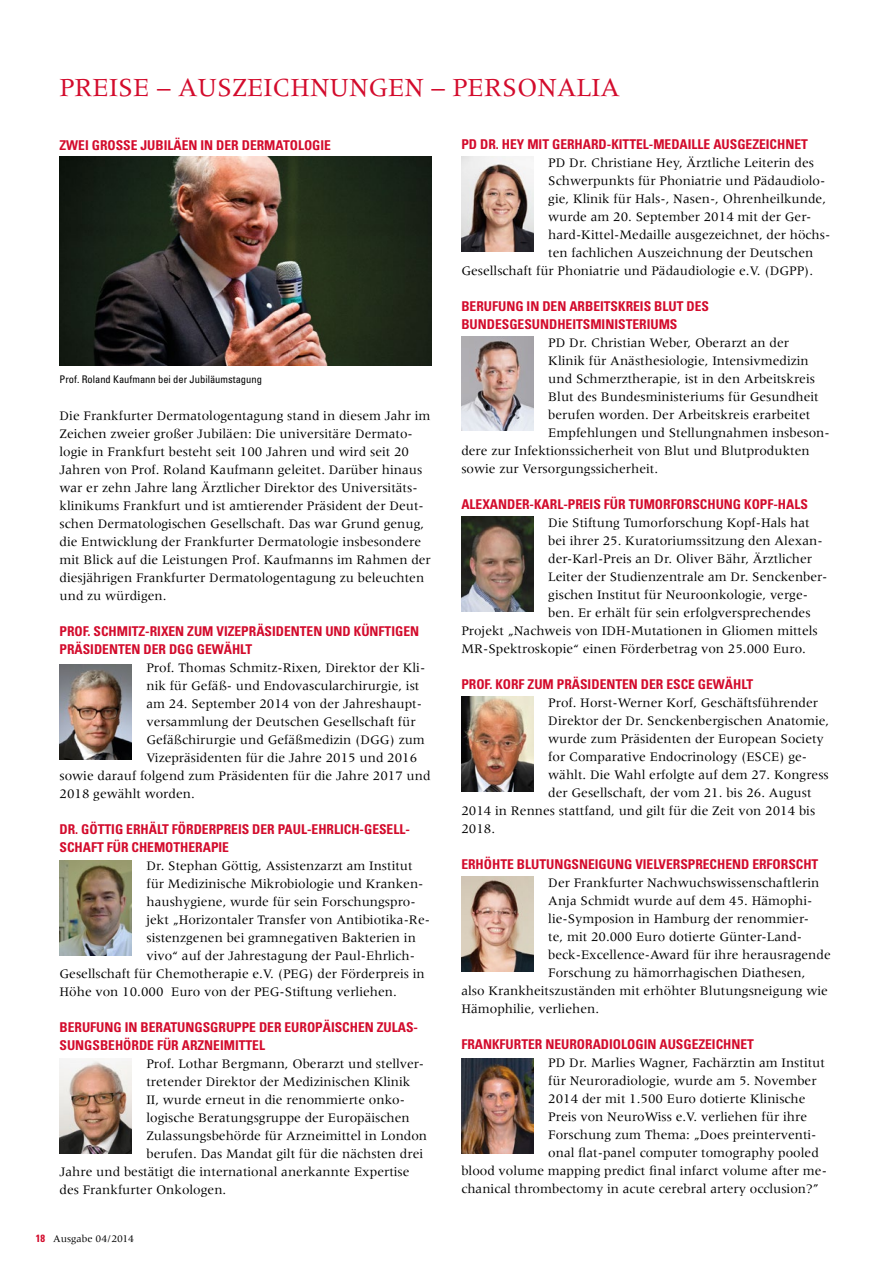
<style>
.page{position:relative;width:893px;height:1263px;background:#fff}
.page>*{position:absolute;margin:0;border:0;box-sizing:border-box;transform-origin:0 0}
.t1{font:27px "Meridien LT Std";color:#d30b2c}
.t2{font:13.5px/18px "Meridien LT Std";color:#000}
.t3{font:700 condensed 13.5px/18px "Univers";color:#d30b2c}
.t4{font:condensed 10.5px "Univers";color:#000}
.t5{font:10.5px "Meridien LT Std";color:#000}
.s1{font-family:"Univers";font-weight:700;font-stretch:condensed;color:#d30b2c}
</style>
<div class="page">
<img style="left:60px;top:157px;width:372px;height:209px">
<img style="left:60px;top:665px;width:72px;height:95px">
<img style="left:461px;top:157px;width:72px;height:95px">
<img style="left:461px;top:336px;width:72px;height:95px">
<img style="left:461px;top:516px;width:72px;height:95px">
<img style="left:461px;top:696px;width:72px;height:95px">
<img style="left:461px;top:876px;width:72px;height:95px">
<img style="left:461px;top:1058px;width:72px;height:95px">
<img style="left:60px;top:860px;width:72px;height:95px">
<img style="left:60px;top:1058px;width:72px;height:95px">
<h1 class="t1" style="left:60px;top:72px;width:562px">PREISE – AUSZEICHNUNGEN – PERSONALIA</h1>
<p class="t3" style="left:60px;top:136px;width:273px">ZWEI GROSSE JUBILÄEN IN DER DERMATOLOGIE</p>
<p class="t4" style="left:60px;top:373px;width:204px">Prof. Roland Kaufmann bei der Jubiläumstagung</p>
<p class="t2" style="left:60px;top:406px;width:373px">Die Frankfurter Dermatologentagung stand in diesem Jahr im Zeichen zweier großer Jubiläen: Die universitäre Dermato&shy;logie in Frankfurt besteht seit 100 Jahren und wird seit 20<br>Jahren von Prof. Roland Kaufmann geleitet. Darüber hinaus war er zehn Jahre lang Ärztlicher Direktor des Universitäts&shy;klinikums Frankfurt und ist amtierender Präsident der Deut&shy;schen Dermatologischen Gesellschaft. Das war Grund genug, die Entwicklung der Frankfurter Dermatologie insbesondere mit Blick auf die Leistungen Prof. Kaufmanns im Rahmen der diesjährigen Frankfurter Dermatologentagung zu beleuchten und zu würdigen.</p>
<p class="t3" style="left:60px;top:622px;width:361px">PROF. SCHMITZ-RIXEN ZUM VIZEPRÄSIDENTEN UND KÜNFTIGEN<br>PRÄSIDENTEN DER DGG GEWÄHLT</p>
<p class="t2" style="left:146px;top:658px;width:280px">Prof. Thomas Schmitz-Rixen, Direktor der Kli-</p>
<p class="t2" style="left:146px;top:676px;width:275px">nik für Gefäß- und Endovascularchirurgie, ist</p>
<p class="t2" style="left:146px;top:694px;width:277px">am 24. September 2014 von der Jahreshaupt-</p>
<p class="t2" style="left:146px;top:712px;width:271px">versammlung der Deutschen Gesellschaft für</p>
<p class="t2" style="left:146px;top:730px;width:280px">Gefäßchirurgie und Gefäßmedizin (DGG) zum</p>
<p class="t2" style="left:146px;top:748px;width:272px">Vizepräsidenten für die Jahre 2015 und 2016</p>
<p class="t2" style="left:60px;top:766px;width:373px">sowie darauf folgend zum Präsidenten für die Jahre 2017 und</p>
<p class="t2" style="left:60px;top:784px;width:137px">2018 gewählt worden.</p>
<p class="t3" style="left:60px;top:820px;width:352px">DR. GÖTTIG ERHÄLT FÖRDERPREIS DER PAUL-EHRLICH-GESELL-<br>SCHAFT FÜR CHEMOTHERAPIE</p>
<p class="t2" style="left:146px;top:856px;width:268px">Dr. Stephan Göttig, Assistenzarzt am Institut</p>
<p class="t2" style="left:146px;top:874px;width:279px">für Medizinische Mikrobiologie und Kranken-</p>
<p class="t2" style="left:146px;top:892px;width:271px">haushygiene, wurde für sein Forschungspro-</p>
<p class="t2" style="left:146px;top:910px;width:285px">jekt „Horizontaler Transfer von Antibiotika-Re-</p>
<p class="t2" style="left:146px;top:928px;width:271px">sistenzgenen bei gramnegativen Bakterien in</p>
<p class="t2" style="left:146px;top:946px;width:270px">vivo“ auf der Jahrestagung der Paul-Ehrlich-</p>
<p class="t2" style="left:60px;top:964px;width:367px">Gesellschaft für Chemotherapie e.V. (PEG) der Förderpreis in</p>
<p class="t2" style="left:60px;top:982px;width:339px">Höhe von 10.000 Euro von der PEG-Stiftung verliehen.</p>
<p class="t3" style="left:60px;top:1018px;width:360px">BERUFUNG IN BERATUNGSGRUPPE DER EUROPÄISCHEN ZULAS-<br>SUNGSBEHÖRDE FÜR ARZNEIMITTEL</p>
<p class="t2" style="left:146px;top:1054px;width:279px">Prof. Lothar Bergmann, Oberarzt und stellver-</p>
<p class="t2" style="left:146px;top:1072px;width:266px">tretender Direktor der Medizinischen Klinik</p>
<p class="t2" style="left:146px;top:1090px;width:260px">II, wurde erneut in die renommierte onko-</p>
<p class="t2" style="left:146px;top:1108px;width:265px">logische Beratungsgruppe der Europäischen</p>
<p class="t2" style="left:146px;top:1126px;width:282px">Zulassungsbehörde für Arzneimittel in London</p>
<p class="t2" style="left:146px;top:1144px;width:278px">berufen. Das Mandat gilt für die nächsten drei</p>
<p class="t2" style="left:60px;top:1162px;width:352px">Jahre und bestätigt die international anerkannte Expertise</p>
<p class="t2" style="left:60px;top:1180px;width:168px">des Frankfurter Onkologen.</p>
<p class="t5" style="left:36px;top:1232px;width:100px"><span class="s1">18</span> Ausgabe 04/2014</p>
<p class="t3" style="left:461px;top:136px;width:348px">PD DR. HEY MIT GERHARD-KITTEL-MEDAILLE AUSGEZEICHNET</p>
<p class="t2" style="left:548px;top:154px;width:267px">PD Dr. Christiane Hey, Ärztliche Leiterin des</p>
<p class="t2" style="left:548px;top:172px;width:279px">Schwerpunkts für Phoniatrie und Pädaudiolo-</p>
<p class="t2" style="left:548px;top:190px;width:279px">gie, Klinik für Hals-, Nasen-, Ohrenheilkunde,</p>
<p class="t2" style="left:548px;top:208px;width:265px">wurde am 20. September 2014 mit der Ger-</p>
<p class="t2" style="left:548px;top:226px;width:284px">hard-Kittel-Medaille ausgezeichnet, der höchs-</p>
<p class="t2" style="left:548px;top:244px;width:267px">ten fachlichen Auszeichnung der Deutschen</p>
<p class="t2" style="left:461px;top:262px;width:353px">Gesellschaft für Phoniatrie und Pädaudiologie e.V. (DGPP).</p>
<p class="t3" style="left:461px;top:297px;width:249px">BERUFUNG IN DEN ARBEITSKREIS BLUT DES<br>BUNDESGESUNDHEITSMINISTERIUMS</p>
<p class="t2" style="left:548px;top:334px;width:242px">PD Dr. Christian Weber, Oberarzt an der</p>
<p class="t2" style="left:548px;top:352px;width:262px">Klinik für Anästhesiologie, Intensivmedizin</p>
<p class="t2" style="left:548px;top:370px;width:268px">und Schmerztherapie, ist in den Arbeitskreis</p>
<p class="t2" style="left:548px;top:388px;width:272px">Blut des Bundesministeriums für Gesundheit</p>
<p class="t2" style="left:548px;top:406px;width:264px">berufen worden. Der Arbeitskreis erarbeitet</p>
<p class="t2" style="left:548px;top:424px;width:283px">Empfehlungen und Stellungnahmen insbeson-</p>
<p class="t2" style="left:461px;top:442px;width:350px">dere zur Infektionssicherheit von Blut und Blutprodukten</p>
<p class="t2" style="left:461px;top:460px;width:198px">sowie zur Versorgungssicherheit.</p>
<p class="t3" style="left:461px;top:495px;width:348px">ALEXANDER-KARL-PREIS FÜR TUMORFORSCHUNG KOPF-HALS</p>
<p class="t2" style="left:548px;top:514px;width:263px">Die Stiftung Tumorforschung Kopf-Hals hat</p>
<p class="t2" style="left:548px;top:532px;width:276px">bei ihrer 25. Kuratoriumssitzung den Alexan-</p>
<p class="t2" style="left:548px;top:550px;width:265px">der-Karl-Preis an Dr. Oliver Bähr, Ärztlicher</p>
<p class="t2" style="left:548px;top:568px;width:281px">Leiter der Studienzentrale am Dr. Senckenber-</p>
<p class="t2" style="left:548px;top:586px;width:261px">gischen Institut für Neuroonkologie, verge-</p>
<p class="t2" style="left:548px;top:604px;width:264px">ben. Er erhält für sein erfolgversprechendes</p>
<p class="t2" style="left:461px;top:622px;width:358px">Projekt „Nachweis von IDH-Mutationen in Gliomen mittels</p>
<p class="t2" style="left:461px;top:640px;width:346px">MR-Spektroskopie“ einen Förderbetrag von 25.000 Euro.</p>
<p class="t3" style="left:461px;top:675px;width:293px">PROF. KORF ZUM PRÄSIDENTEN DER ESCE GEWÄHLT</p>
<p class="t2" style="left:548px;top:694px;width:271px">Prof. Horst-Werner Korf, Geschäftsführender</p>
<p class="t2" style="left:548px;top:712px;width:283px">Direktor der Dr. Senckenbergischen Anatomie,</p>
<p class="t2" style="left:548px;top:730px;width:277px">wurde zum Präsidenten der European Society</p>
<p class="t2" style="left:548px;top:748px;width:260px">for Comparative Endocrinology (ESCE) ge-</p>
<p class="t2" style="left:548px;top:766px;width:282px">wählt. Die Wahl erfolgte auf dem 27. Kongress</p>
<p class="t2" style="left:548px;top:784px;width:265px">der Gesellschaft, der vom 21. bis 26. August</p>
<p class="t2" style="left:461px;top:802px;width:355px">2014 in Rennes stattfand, und gilt für die Zeit von 2014 bis</p>
<p class="t2" style="left:461px;top:820px;width:35px">2018.</p>
<p class="t3" style="left:461px;top:855px;width:358px">ERHÖHTE BLUTUNGSNEIGUNG VIELVERSPRECHEND ERFORSCHT</p>
<p class="t2" style="left:548px;top:874px;width:273px">Der Frankfurter Nachwuchswissenschaftlerin</p>
<p class="t2" style="left:548px;top:892px;width:266px">Anja Schmidt wurde auf dem 45. Hämophi-</p>
<p class="t2" style="left:548px;top:910px;width:262px">lie-Symposion in Hamburg der renommier-</p>
<p class="t2" style="left:548px;top:928px;width:255px">te, mit 20.000 Euro dotierte Günter-Land-</p>
<p class="t2" style="left:548px;top:946px;width:284px">beck-Excellence-Award für ihre herausragende</p>
<p class="t2" style="left:548px;top:964px;width:259px">Forschung zu hämorrhagischen Diathesen,</p>
<p class="t2" style="left:461px;top:982px;width:368px">also Krankheitszuständen mit erhöhter Blutungsneigung wie</p>
<p class="t2" style="left:461px;top:1000px;width:139px">Hämophilie, verliehen.</p>
<p class="t3" style="left:461px;top:1035px;width:294px">FRANKFURTER NEURORADIOLOGIN AUSGEZEICHNET</p>
<p class="t2" style="left:548px;top:1054px;width:278px">PD Dr. Marlies Wagner, Fachärztin am Institut</p>
<p class="t2" style="left:548px;top:1072px;width:270px">für Neuroradiologie, wurde am 5. November</p>
<p class="t2" style="left:548px;top:1090px;width:259px">2014 der mit 1.500 Euro dotierte Klinische</p>
<p class="t2" style="left:548px;top:1108px;width:260px">Preis von NeuroWiss e.V. verliehen für ihre</p>
<p class="t2" style="left:548px;top:1126px;width:270px">Forschung zum Thema: „Does preinterventi-</p>
<p class="t2" style="left:548px;top:1144px;width:272px">onal flat-panel computer tomography pooled</p>
<p class="t2" style="left:461px;top:1162px;width:367px">blood volume mapping predict final infarct volume after me-</p>
<p class="t2" style="left:461px;top:1180px;width:359px">chanical thrombectomy in acute cerebral artery occlusion?”</p>
</div>
